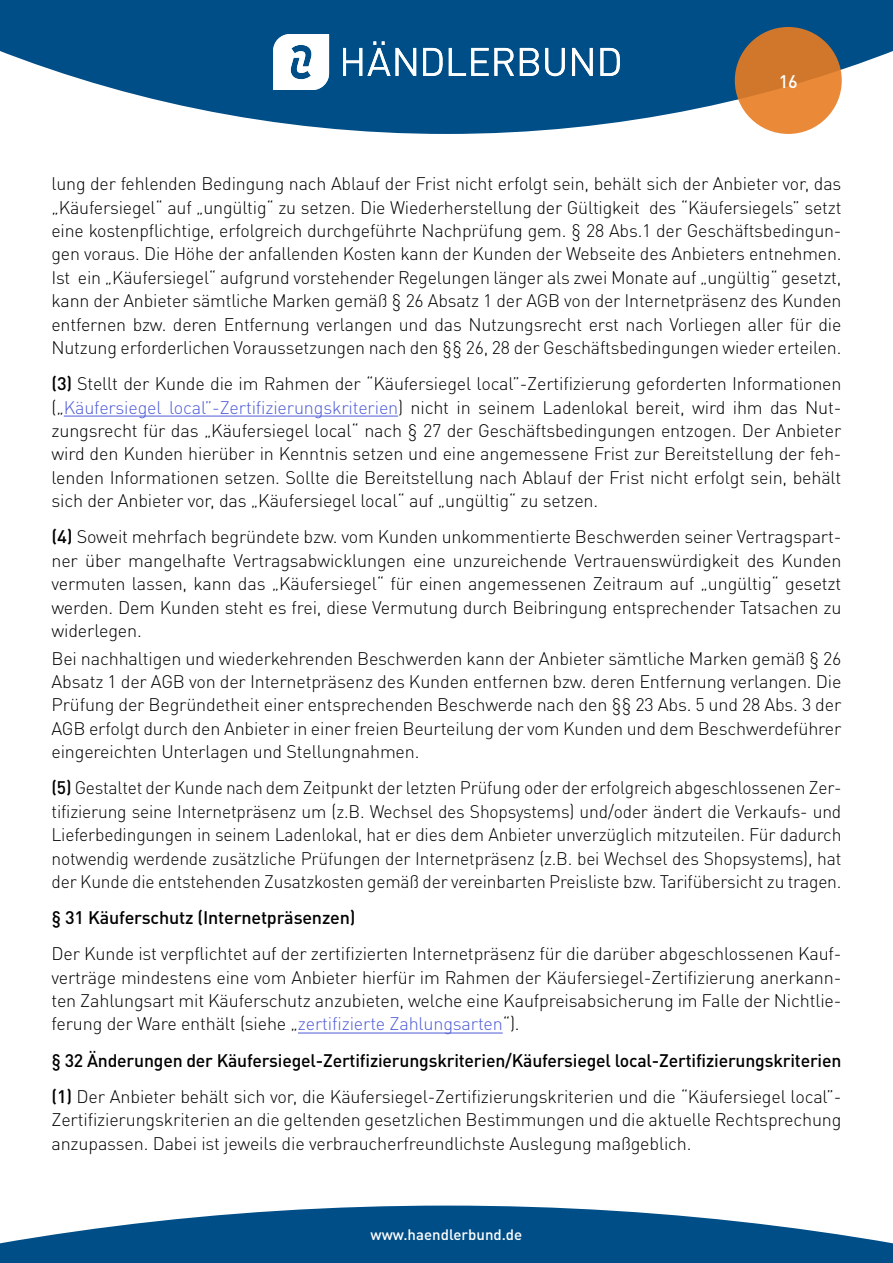
<style>
.page{position:relative;width:893px;height:1263px;background:#fff}
.page>*{position:absolute;margin:0;border:0;box-sizing:border-box;transform-origin:0 0}
.t1{font:300 18px/23.4px "DIN Pro";letter-spacing:-.01em;color:#000;text-align:justify}
.t2{font:500 18px/36.2px "DIN Pro";letter-spacing:-.01em;color:#000}
.t3{font:500 18px "DIN Pro";color:#fff}
.t4{font:500 15px "DIN Pro";color:#fff}
.s1{font-weight:500}
.s2{color:#4f5cd6}
.s3{font-weight:300}
</style>
<div class="page">
<svg style="left:0;top:0;width:893px;height:134px;fill:#004e87"></svg>
<svg style="left:735px;top:27px;width:107px;height:107px;background:#da7f31"></svg>
<svg style="left:343px;top:41px;width:47px;height:35px"></svg>
<svg style="left:396px;top:48px;width:20px;height:28px"></svg>
<svg style="left:423px;top:48px;width:20px;height:28px"></svg>
<svg style="left:449px;top:48px;width:65px;height:28px"></svg>
<svg style="left:520px;top:48px;width:19px;height:28px"></svg>
<svg style="left:545px;top:48px;width:20px;height:28px"></svg>
<svg style="left:572px;top:48px;width:21px;height:28px"></svg>
<svg style="left:600px;top:48px;width:20px;height:28px"></svg>
<svg style="left:273px;top:34px;width:56px;height:56px"></svg>
<svg style="left:0;top:1205px;width:893px;height:58px;fill:#004e87"></svg>
<hr style="left:64px;top:416px;width:334px;height:1px;background:#4f5cd6">
<hr style="left:298px;top:1033px;width:205px;height:1px;background:#4f5cd6">
<p class="t3" style="left:779px;top:67px;width:21px">16</p>
<p class="t1" style="left:52px;top:170px;width:791px">lung der fehlenden Bedingung nach Ablauf der Frist nicht erfolgt sein, behält sich der Anbieter vor, das „Käufersiegel“ auf „ungültig“ zu setzen. Die Wiederherstellung der Gültigkeit des “Käufersiegels” setzt eine kostenpflichtige, erfolgreich durchgeführte Nachprüfung gem. § 28 Abs.1 der Geschäftsbedingun&shy;gen voraus. Die Höhe der anfallenden Kosten kann der Kunden der Webseite des Anbieters entnehmen.<br>Ist ein „Käufersiegel“ aufgrund vorstehender Regelungen länger als zwei Monate auf „ungültig“ gesetzt, kann der Anbieter sämtliche Marken gemäß § 26 Absatz 1 der AGB von der Internetpräsenz des Kunden entfernen bzw. deren Entfernung verlangen und das Nutzungsrecht erst nach Vorliegen aller für die Nutzung erforderlichen Voraussetzungen nach den §§ 26, 28 der Geschäftsbedingungen wieder erteilen.</p>
<p class="t1" style="left:52px;top:370px;width:792px"><span class="s1">(3)</span> Stellt der Kunde die im Rahmen der “Käufersiegel local”-Zertifizierung geforderten Informationen („<span class="s2">Käufersiegel local”-Zertifizierungskriterien</span>) nicht in seinem Ladenlokal bereit, wird ihm das Nut&shy;zungsrecht für das „Käufersiegel local“ nach § 27 der Geschäftsbedingungen entzogen. Der Anbieter wird den Kunden hierüber in Kenntnis setzen und eine angemessene Frist zur Bereitstellung der feh&shy;lenden Informationen setzen. Sollte die Bereitstellung nach Ablauf der Frist nicht erfolgt sein, behält sich der Anbieter vor, das „Käufersiegel local“ auf „ungültig“ zu setzen.</p>
<p class="t1" style="left:52px;top:523px;width:791px"><span class="s1">(4)</span> Soweit mehrfach begründete bzw. vom Kunden unkommentierte Beschwerden seiner Vertragspart&shy;ner über mangelhafte Vertragsabwicklungen eine unzureichende Vertrauenswürdigkeit des Kunden vermuten lassen, kann das „Käufersiegel“ für einen angemessenen Zeitraum auf „ungültig“ gesetzt werden. Dem Kunden steht es frei, diese Vermutung durch Beibringung entsprechender Tatsachen zu widerlegen.</p>
<p class="t1" style="left:52px;top:645px;width:791px">Bei nachhaltigen und wiederkehrenden Beschwerden kann der Anbieter sämtliche Marken gemäß § 26<br>Absatz 1 der AGB von der Internetpräsenz des Kunden entfernen bzw. deren Entfernung verlangen. Die Prüfung der Begründetheit einer entsprechenden Beschwerde nach den §§ 23 Abs. 5 und 28 Abs. 3 der AGB erfolgt durch den Anbieter in einer freien Beurteilung der vom Kunden und dem Beschwerdeführer eingereichten Unterlagen und Stellungnahmen.</p>
<p class="t1" style="left:52px;top:774px;width:791px"><span class="s1">(5)</span> Gestaltet der Kunde nach dem Zeitpunkt der letzten Prüfung oder der erfolgreich abgeschlossenen Zer&shy;tifizierung seine Internetpräsenz um (z.B. Wechsel des Shopsystems) und/oder ändert die Verkaufs- und Lieferbedingungen in seinem Ladenlokal, hat er dies dem Anbieter unverzüglich mitzuteilen. Für dadurch notwendig werdende zusätzliche Prüfungen der Internetpräsenz (z.B. bei Wechsel des Shopsystems), hat der Kunde die entstehenden Zusatzkosten gemäß der vereinbarten Preisliste bzw. Tarifübersicht zu tragen.</p>
<p class="t2" style="left:52px;top:897px;width:306px">§ 31 Käuferschutz (Internetpräsenzen)</p>
<p class="t1" style="left:52px;top:940px;width:791px">Der Kunde ist verpflichtet auf der zertifizierten Internetpräsenz für die darüber abgeschlossenen Kauf&shy;verträge mindestens eine vom Anbieter hierfür im Rahmen der Käufersiegel-Zertifizierung anerkann&shy;ten Zahlungsart mit Käuferschutz anzubieten, welche eine Kaufpreisabsicherung im Falle der Nichtlie&shy;ferung der Ware enthält (siehe „<span class="s2">zertifizierte Zahlungsarten</span>“).</p>
<p class="t2" style="left:52px;top:1040px;width:791px">§ 32 Änderungen der Käufersiegel-Zertifizierungskriterien/Käufersiegel local-Zertifizierungskriterien (1) <span class="s3">Der Anbieter behält sich vor, die Käufersiegel-Zertifizierungskriterien und die “Käufersiegel local”-</span></p>
<p class="t1" style="left:52px;top:1106px;width:791px">Zertifizierungskriterien an die geltenden gesetzlichen Bestimmungen und die aktuelle Rechtsprechung anzupassen. Dabei ist jeweils die verbraucherfreundlichste Auslegung maßgeblich.</p>
<p class="t4" style="left:371px;top:1223px;width:153px">www.haendlerbund.de</p>
</div>
